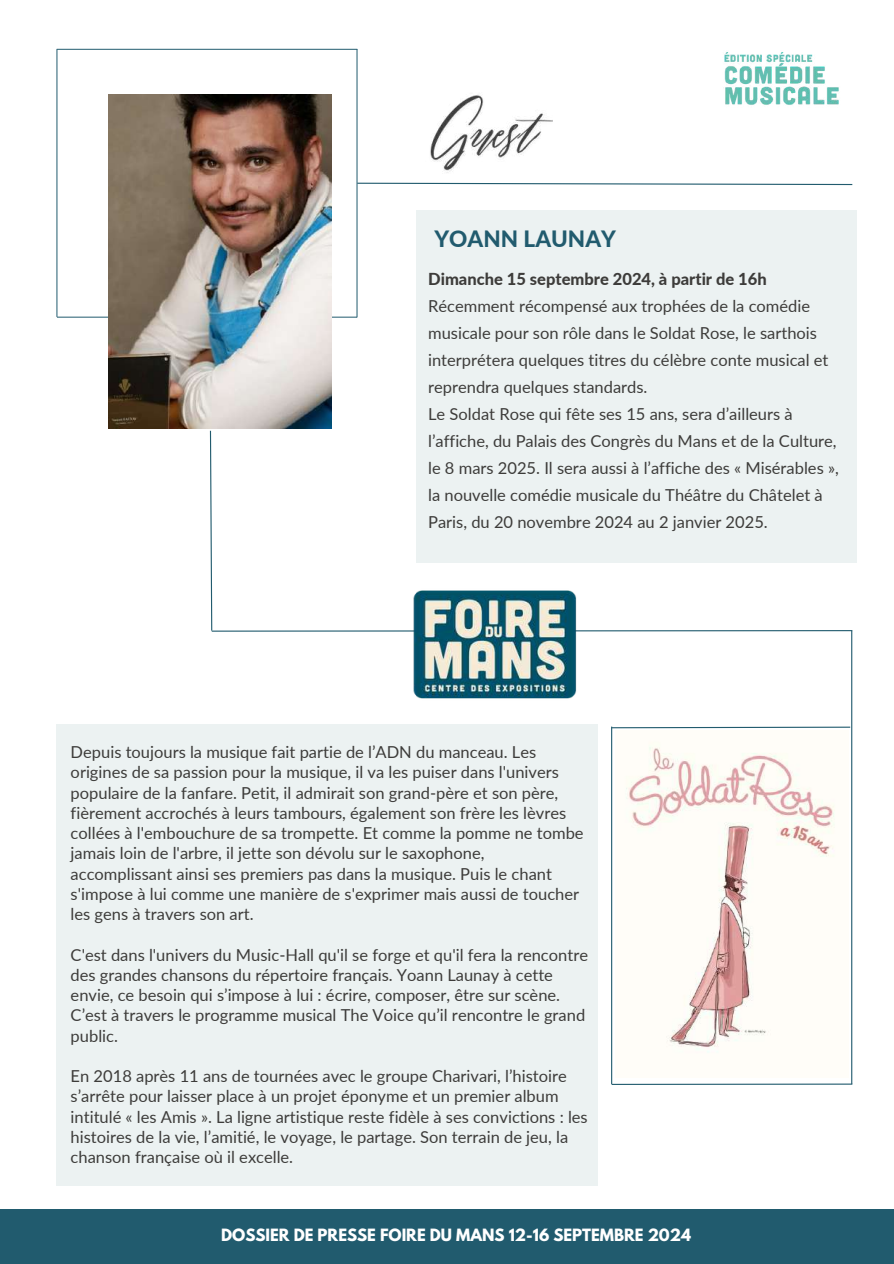
<style>
.page{position:relative;width:894px;height:1264px;background:#fff}
.page>*{position:absolute;margin:0;border:0;box-sizing:border-box;transform-origin:0 0}
.t1{font:800 22.5px "Lato";color:#215b6e}
.t2{font:16.5px/20.2px "Lato";color:#3d3c3a}
.t3{font:800 16.5px "Lato";color:#3d3c3a}
.t4{font:700 15px "League Spartan";color:#fff}
</style>
<div class="page">
<div style="left:415px;top:210px;width:441px;height:352px;background:#ecf2f2"></div>
<svg style="left:357px;top:182px;width:496px;height:4px"></svg>
<hr style="left:57px;top:49px;width:1px;height:268px;background:#215b6e">
<hr style="left:57px;top:49px;width:300px;height:1px;background:#215b6e">
<hr style="left:57px;top:317px;width:300px;height:1px;background:#215b6e">
<hr style="left:356px;top:49px;width:1px;height:268px;background:#215b6e">
<div style="left:0;top:1209px;width:893px;height:54px;background:#215b6e"></div>
<img style="left:108px;top:95px;width:223px;height:334px">
<svg style="left:209px;top:429px;width:644px;height:203px"></svg>
<img style="left:351px;top:544px;width:297px;height:200px">
<div style="left:57px;top:724px;width:540px;height:462px;background:#ecf2f2"></div>
<hr style="left:850px;top:630px;width:2px;height:454px;background:#215b6e">
<svg style="left:610px;top:726px;width:241px;height:3px"></svg>
<img style="left:724px;top:52px;width:115px;height:53px">
<hr style="left:611px;top:726px;width:1px;height:358px;background:#215b6e">
<img style="left:615px;top:730px;width:220px;height:322px">
<img style="left:430px;top:95px;width:123px;height:78px">
<hr style="left:611px;top:1083px;width:241px;height:1px;background:#215b6e">
<h1 class="t1" style="left:434px;top:225px;width:183px">YOANN LAUNAY</h1>
<p class="t3" style="left:428px;top:269px;width:340px">Dimanche 15 septembre 2024, à partir de 16h</p>
<p class="t2" style="left:428px;top:292px;width:412px;line-height:27px">Récemment récompensé aux trophées de la comédie musicale pour son rôle dans le Soldat Rose, le sarthois interprétera quelques titres du célèbre conte musical et reprendra quelques standards.<br>Le Soldat Rose qui fête ses 15 ans, sera d’ailleurs à l’affiche, du Palais des Congrès du Mans et de la Culture, le 8 mars 2025. Il sera aussi à l’affiche des « Misérables », la nouvelle comédie musicale du Théâtre du Châtelet à Paris, du 20 novembre 2024 au 2 janvier 2025.</p>
<p class="t2" style="left:71px;top:741px;width:514px">Depuis toujours la musique fait partie de l’ADN du manceau. Les origines de sa passion pour la musique, il va les puiser dans l'univers populaire de la fanfare. Petit, il admirait son grand-père et son père, fièrement accrochés à leurs tambours, également son frère les lèvres collées à l'embouchure de sa trompette. Et comme la pomme ne tombe jamais loin de l'arbre, il jette son dévolu sur le saxophone, accomplissant ainsi ses premiers pas dans la musique. Puis le chant s'impose à lui comme une manière de s'exprimer mais aussi de toucher les gens à travers son art.</p>
<p class="t2" style="left:71px;top:944px;width:518px">C'est dans l'univers du Music-Hall qu'il se forge et qu'il fera la rencontre des grandes chansons du répertoire français. Yoann Launay à cette envie, ce besoin qui s’impose à lui : écrire, composer, être sur scène.<br>C’est à travers le programme musical The Voice qu’il rencontre le grand public.</p>
<p class="t2" style="left:71px;top:1065px;width:518px">En 2018 après 11 ans de tournées avec le groupe Charivari, l’histoire s’arrête pour laisser place à un projet éponyme et un premier album intitulé « les Amis ». La ligne artistique reste fidèle à ses convictions : les histoires de la vie, l’amitié, le voyage, le partage. Son terrain de jeu, la chanson française où il excelle.</p>
<p class="t4" style="left:221px;top:1227px;width:471px">DOSSIER DE PRESSE FOIRE DU MANS 12-16 SEPTEMBRE 2024</p>
</div>
